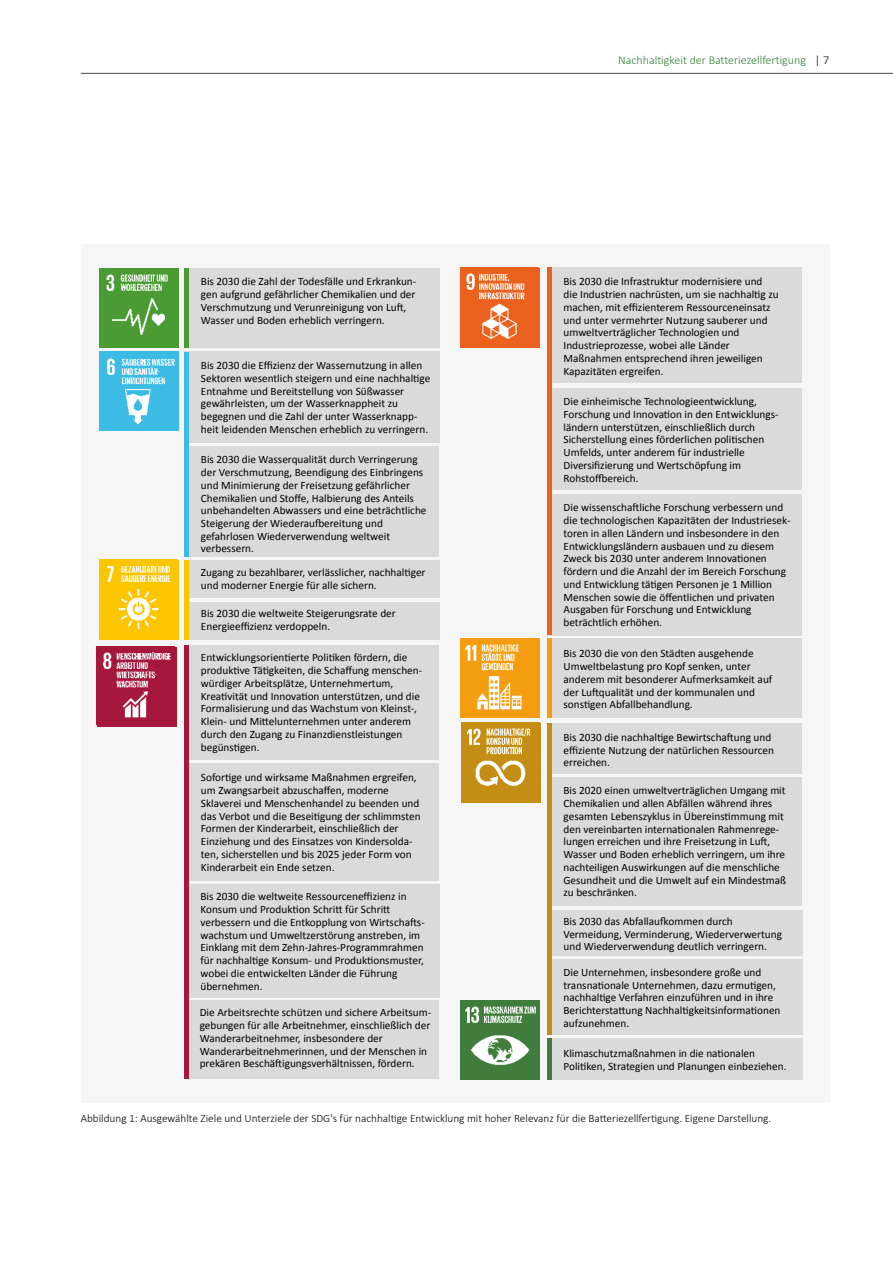
<style>
.page{position:relative;width:893px;height:1263px;background:#fff}
.page>*{position:absolute;margin:0;border:0;box-sizing:border-box;transform-origin:0 0}
.t1{font:300 12px "Calibri";color:#318034}
.t2{font:11.25px/12.8px "Calibri";color:#000}
.t3{font:300 11.25px "Calibri";color:#000}
.s1{color:#000}
</style>
<div class="page">
<hr style="left:81px;top:73px;width:812px;height:1px;background:#494948">
<div style="left:81px;top:245px;width:748px;height:858px;background:#f6f6f6"></div>
<div style="left:184px;top:268px;width:256px;height:79px;background:#dadada"></div>
<div style="left:185px;top:1000px;width:253px;height:79px;background:#dadada"></div>
<div style="left:547px;top:388px;width:255px;height:101px;background:#dadada"></div>
<div style="left:547px;top:638px;width:255px;height:79px;background:#dadada"></div>
<div style="left:184px;top:560px;width:256px;height:37px;background:#dadada"></div>
<div style="left:547px;top:723px;width:255px;height:50px;background:#dadada"></div>
<div style="left:547px;top:910px;width:255px;height:46px;background:#dadada"></div>
<div style="left:547px;top:1038px;width:255px;height:41px;background:#dadada"></div>
<div style="left:547px;top:958px;width:255px;height:76px;background:#dadada"></div>
<div style="left:547px;top:777px;width:255px;height:129px;background:#dadada"></div>
<div style="left:184px;top:602px;width:256px;height:37px;background:#dadada"></div>
<div style="left:184px;top:352px;width:256px;height:91px;background:#dadada"></div>
<div style="left:185px;top:447px;width:254px;height:110px;background:#dadada"></div>
<div style="left:185px;top:645px;width:254px;height:115px;background:#dadada"></div>
<div style="left:185px;top:763px;width:254px;height:118px;background:#dadada"></div>
<div style="left:547px;top:268px;width:255px;height:115px;background:#dadada"></div>
<div style="left:547px;top:494px;width:255px;height:141px;background:#dadada"></div>
<div style="left:99px;top:268px;width:80px;height:79px;background:#4a9a34"></div>
<img style="left:106px;top:274px;width:62px;height:61px">
<div style="left:99px;top:352px;width:80px;height:79px;background:#3abbe3"></div>
<img style="left:107px;top:358px;width:68px;height:67px">
<div style="left:99px;top:560px;width:80px;height:79px;background:#fac400"></div>
<img style="left:107px;top:566px;width:64px;height:64px">
<div style="left:97px;top:647px;width:79px;height:79px;background:#a6183c"></div>
<img style="left:103px;top:652px;width:68px;height:66px">
<div style="left:460px;top:268px;width:80px;height:79px;background:#eb601f"></div>
<img style="left:466px;top:273px;width:59px;height:66px">
<div style="left:460px;top:638px;width:80px;height:80px;background:#f59d0f"></div>
<img style="left:465px;top:644px;width:57px;height:66px">
<div style="left:461px;top:723px;width:80px;height:79px;background:#c58d13"></div>
<img style="left:467px;top:728px;width:64px;height:58px">
<div style="left:460px;top:1000px;width:79px;height:80px;background:#427c3c"></div>
<img style="left:465px;top:1006px;width:71px;height:59px">
<div style="left:547px;top:1038px;width:5px;height:41px;background:#407d3c"></div>
<div style="left:547px;top:723px;width:5px;height:311px;background:#c48d13"></div>
<div style="left:184px;top:884px;width:255px;height:113px;background:#dadada"></div>
<div style="left:547px;top:638px;width:5px;height:80px;background:#f59d10"></div>
<div style="left:184px;top:268px;width:5px;height:79px;background:#4b9b34"></div>
<div style="left:184px;top:352px;width:5px;height:205px;background:#3cbbe3"></div>
<div style="left:547px;top:267px;width:5px;height:368px;background:#eb611e"></div>
<hr style="left:184px;top:560px;width:4px;height:79px;background:#fbc500">
<hr style="left:185px;top:645px;width:4px;height:434px;background:#a5183b">
<p class="t2" style="left:201px;top:275px;width:217px">Bis 2030 die Zahl der Todesfälle und Erkrankun&shy;gen aufgrund gefährlicher Chemikalien und der Verschmutzung und Verunreinigung von Luft, Wasser und Boden erheblich verringern.</p>
<p class="t2" style="left:201px;top:359px;width:231px">Bis 2030 die Effizienz der Wassernutzung in allen Sektoren wesentlich steigern und eine nachhaltige Entnahme und Bereitstellung von Süßwasser gewährleisten, um der Wasserknappheit zu begegnen und die Zahl der unter Wasserknapp&shy;heit leidenden Menschen erheblich zu verringern.</p>
<p class="t2" style="left:201px;top:453px;width:227px">Bis 2030 die Wasserqualität durch Verringerung der Verschmutzung, Beendigung des Einbringens und Minimierung der Freisetzung gefährlicher Chemikalien und Stoffe, Halbierung des Anteils unbehandelten Abwassers und eine beträchtliche Steigerung der Wiederaufbereitung und gefahrlosen Wiederverwendung weltweit verbessern.</p>
<p class="t2" style="left:201px;top:566px;width:226px">Zugang zu bezahlbarer, verlässlicher, nachhaltiger und moderner Energie für alle sichern.</p>
<p class="t2" style="left:201px;top:607px;width:196px">Bis 2030 die weltweite Steigerungsrate der<br>Energieeffizienz verdoppeln.</p>
<p class="t2" style="left:201px;top:651px;width:223px">Entwicklungsorientierte Politiken fördern, die produktive Tätigkeiten, die Schaffung menschen&shy;würdiger Arbeitsplätze, Unternehmertum, Kreativität und Innovation unterstützen, und die Formalisierung und das Wachstum von Kleinst-, Klein- und Mittelunternehmen unter anderem durch den Zugang zu Finanzdienstleistungen begünstigen.</p>
<p class="t2" style="left:201px;top:771px;width:221px">Sofortige und wirksame Maßnahmen ergreifen, um Zwangsarbeit abzuschaffen, moderne Sklaverei und Menschenhandel zu beenden und das Verbot und die Beseitigung der schlimmsten Formen der Kinderarbeit, einschließlich der Einziehung und des Einsatzes von Kindersolda&shy;ten, sicherstellen und bis 2025 jeder Form von Kinderarbeit ein Ende setzen.</p>
<p class="t2" style="left:200px;top:890px;width:226px">Bis 2030 die weltweite Ressourceneffizienz in Konsum und Produktion Schritt für Schritt verbessern und die Entkopplung von Wirtschafts&shy;wachstum und Umweltzerstörung anstreben, im Einklang mit dem Zehn-Jahres-Programmrahmen für nachhaltige Konsum- und Produktionsmuster, wobei die entwickelten Länder die Führung übernehmen.</p>
<p class="t2" style="left:200px;top:1006px;width:233px">Die Arbeitsrechte schützen und sichere Arbeitsum&shy;gebungen für alle Arbeitnehmer, einschließlich der Wanderarbeitnehmer, insbesondere der Wanderarbeitnehmerinnen, und der Menschen in prekären Beschäftigungsverhältnissen, fördern.</p>
<p class="t1" style="left:618px;top:53px;width:213px">Nachhaltigkeit der Batteriezellfertigung <span class="s1">| 7</span></p>
<p class="t2" style="left:563px;top:275px;width:217px">Bis 2030 die Infrastruktur modernisiere und die Industrien nachrüsten, um sie nachhaltig zu machen, mit effizienterem Ressourceneinsatz und unter vermehrter Nutzung sauberer und umweltverträglicher Technologien und Industrieprozesse, wobei alle Länder Maßnahmen entsprechend ihren jeweiligen Kapazitäten ergreifen.</p>
<p class="t2" style="left:563px;top:395px;width:217px">Die einheimische Technologieentwicklung, Forschung und Innovation in den Entwicklungs&shy;ländern unterstützen, einschließlich durch Sicherstellung eines förderlichen politischen Umfelds, unter anderem für industrielle Diversifizierung und Wertschöpfung im Rohstoffbereich.</p>
<p class="t2" style="left:563px;top:501px;width:229px">Die wissenschaftliche Forschung verbessern und die technologischen Kapazitäten der Industriesek&shy;toren in allen Ländern und insbesondere in den Entwicklungsländern ausbauen und zu diesem Zweck bis 2030 unter anderem Innovationen fördern und die Anzahl der im Bereich Forschung und Entwicklung tätigen Personen je 1 Million Menschen sowie die öffentlichen und privaten Ausgaben für Forschung und Entwicklung beträchtlich erhöhen.</p>
<p class="t2" style="left:563px;top:647px;width:210px">Bis 2030 die von den Städten ausgehende Umweltbelastung pro Kopf senken, unter anderem mit besonderer Aufmerksamkeit auf der Luftqualität und der kommunalen und sonstigen Abfallbehandlung.</p>
<p class="t2" style="left:563px;top:731px;width:212px">Bis 2030 die nachhaltige Bewirtschaftung und effiziente Nutzung der natürlichen Ressourcen erreichen.</p>
<p class="t2" style="left:563px;top:784px;width:224px">Bis 2020 einen umweltverträglichen Umgang mit Chemikalien und allen Abfällen während ihres gesamten Lebenszyklus in Übereinstimmung mit den vereinbarten internationalen Rahmenrege&shy;lungen erreichen und ihre Freisetzung in Luft, Wasser und Boden erheblich verringern, um ihre nachteiligen Auswirkungen auf die menschliche Gesundheit und die Umwelt auf ein Mindestmaß zu beschränken.</p>
<p class="t2" style="left:563px;top:915px;width:220px">Bis 2030 das Abfallaufkommen durch<br>Vermeidung, Verminderung, Wiederverwertung und Wiederverwendung deutlich verringern.</p>
<p class="t2" style="left:563px;top:966px;width:218px">Die Unternehmen, insbesondere große und transnationale Unternehmen, dazu ermutigen, nachhaltige Verfahren einzuführen und in ihre Berichterstattung Nachhaltigkeitsinformationen aufzunehmen.</p>
<p class="t2" style="left:563px;top:1047px;width:225px">Klimaschutzmaßnahmen in die nationalen<br>Politiken, Strategien und Planungen einbeziehen.</p>
<p class="t3" style="left:81px;top:1111px;width:692px">Abbildung 1: Ausgewählte Ziele und Unterziele der SDG's für nachhaltige Entwicklung mit hoher Relevanz für die Batteriezellfertigung. Eigene Darstellung.</p>
</div>
